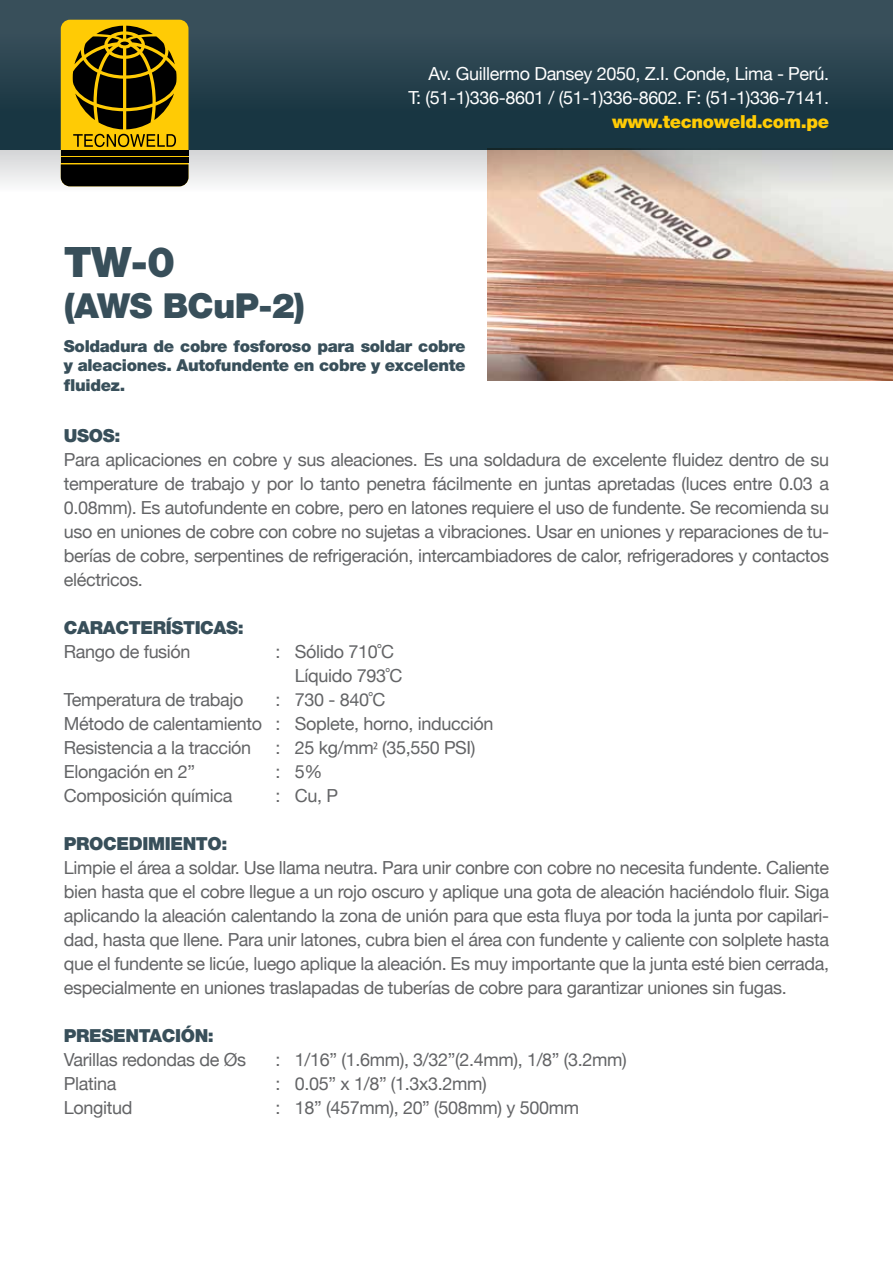
<style>
.page{position:relative;width:893px;height:1263px;background:#fff}
.page>*{position:absolute;margin:0;border:0;box-sizing:border-box;transform-origin:0 0}
.t1{font:900 42px "Helvetica Neue";color:#384f5a}
.t2{font:900 34.5px "Helvetica Neue";letter-spacing:-.02em;color:#384f5a}
.t3{font:18px/24px "Helvetica Neue";letter-spacing:-.02em;color:#636466;text-align:justify}
.t4{font:18px/24px "Helvetica Neue";letter-spacing:-.02em;color:#fff;text-align:right}
.t5{font:900 18px "Helvetica Neue";letter-spacing:-.02em;color:#384f5a}
.t6{font:900 18px "Helvetica Neue";letter-spacing:-.02em;color:#ffcb05}
.t7{font:900 16.5px/19.8px "Helvetica Neue";letter-spacing:-.02em;color:#384f5a;text-align:justify}
.s1{font-family:"Myriad Pro";font-stretch:condensed}
</style>
<div class="page">
<div style="left:0;top:150px;width:893px;height:75px;background:linear-gradient(to bottom,#d9dadb,#fff)"></div>
<div style="left:0;top:0;width:893px;height:150px;background:linear-gradient(to bottom,#3e535e,#13313d)"></div>
<div style="left:61px;top:20px;width:127px;height:166px;background:#ffcb05;border-radius:9px"></div>
<svg style="left:73px;top:26px;width:104px;height:121px"></svg>
<div style="left:61px;top:164px;width:127px;height:22px;background:#000"></div>
<div style="left:61px;top:157px;width:127px;height:6px;background:#000"></div>
<div style="left:61px;top:150px;width:127px;height:6px;background:#000"></div>
<img style="left:487px;top:149px;width:406px;height:232px">
<p class="t4" style="left:408px;top:61px;width:422px">Av. Guillermo Dansey 2050, Z.I. Conde, Lima - Perú.<br>T: (51-1)336-8601 / (51-1)336-8602. F: (51-1)336-7141.</p>
<p class="t6" style="left:612px;top:111px;width:218px">www.tecnoweld.com.pe</p>
<h1 class="t1" style="left:64px;top:237px;width:113px">TW-0</h1>
<h2 class="t2" style="left:64px;top:285px;width:243px">(AWS BCuP-2)</h2>
<p class="t7" style="left:64px;top:336px;width:403px">Soldadura de cobre fosforoso para soldar cobre y aleaciones. Autofundente en cobre y excelente fluidez.</p>
<p class="t5" style="left:64px;top:425px;width:58px">USOS:</p>
<p class="t3" style="left:64px;top:448px;width:767px">Para aplicaciones en cobre y sus aleaciones. Es una soldadura de excelente fluidez dentro de su temperature de trabajo y por lo tanto penetra fácilmente en juntas apretadas (luces entre 0.03 a 0.08mm). Es autofundente en cobre, pero en latones requiere el uso de fundente. Se recomienda su uso en uniones de cobre con cobre no sujetas a vibraciones. Usar en uniones y reparaciones de tu&shy;berías de cobre, serpentines de refrigeración, intercambiadores de calor, refrigeradores y contactos eléctricos.</p>
<p class="t5" style="left:64px;top:617px;width:181px">CARACTERÍSTICAS:</p>
<p class="t3" style="left:64px;top:640px;width:128px">Rango de fusión</p>
<p class="t3" style="left:295px;top:640px;width:109px;text-indent:-19px">: Sólido 710˚C<br>Líquido 793˚C</p>
<p class="t3" style="left:64px;top:688px;width:181px">Temperatura de trabajo</p>
<p class="t3" style="left:64px;top:688px;width:431px;text-align:left;text-indent:212px">: 730 - 840˚C<br>Método de calentamiento : Soplete, horno, inducción<br>Resistencia a la tracción</p>
<p class="t3" style="left:275px;top:736px;width:202px">: 25 kg/mm<span class="s1">2</span> (35,550 PSI)</p>
<p class="t3" style="left:64px;top:760px;width:133px">Elongación en 2”</p>
<p class="t3" style="left:275px;top:760px;width:49px">: 5%</p>
<p class="t3" style="left:64px;top:784px;width:170px">Composición química</p>
<p class="t3" style="left:275px;top:784px;width:64px">: Cu, P</p>
<p class="t5" style="left:64px;top:833px;width:165px">PROCEDIMIENTO:</p>
<p class="t3" style="left:64px;top:856px;width:767px">Limpie el área a soldar. Use llama neutra. Para unir conbre con cobre no necesita fundente. Caliente bien hasta que el cobre llegue a un rojo oscuro y aplique una gota de aleación haciéndolo fluir. Siga aplicando la aleación calentando la zona de unión para que esta fluya por toda la junta por capilari&shy;dad, hasta que llene. Para unir latones, cubra bien el área con fundente y caliente con solplete hasta que el fundente se licúe, luego aplique la aleación. Es muy importante que la junta esté bien cerrada, especialmente en uniones traslapadas de tuberías de cobre para garantizar uniones sin fugas.</p>
<p class="t5" style="left:64px;top:1025px;width:152px">PRESENTACIÓN:</p>
<p class="t3" style="left:64px;top:1048px;width:184px">Varillas redondas de Øs</p>
<p class="t3" style="left:275px;top:1048px;width:353px">: 1/16” (1.6mm), 3/32”(2.4mm), 1/8” (3.2mm)</p>
<p class="t3" style="left:64px;top:1072px;width:54px">Platina</p>
<p class="t3" style="left:275px;top:1072px;width:213px">: 0.05” x 1/8” (1.3x3.2mm)</p>
<p class="t3" style="left:64px;top:1096px;width:70px">Longitud</p>
<p class="t3" style="left:275px;top:1096px;width:305px">: 18” (457mm), 20” (508mm) y 500mm</p>
</div>
